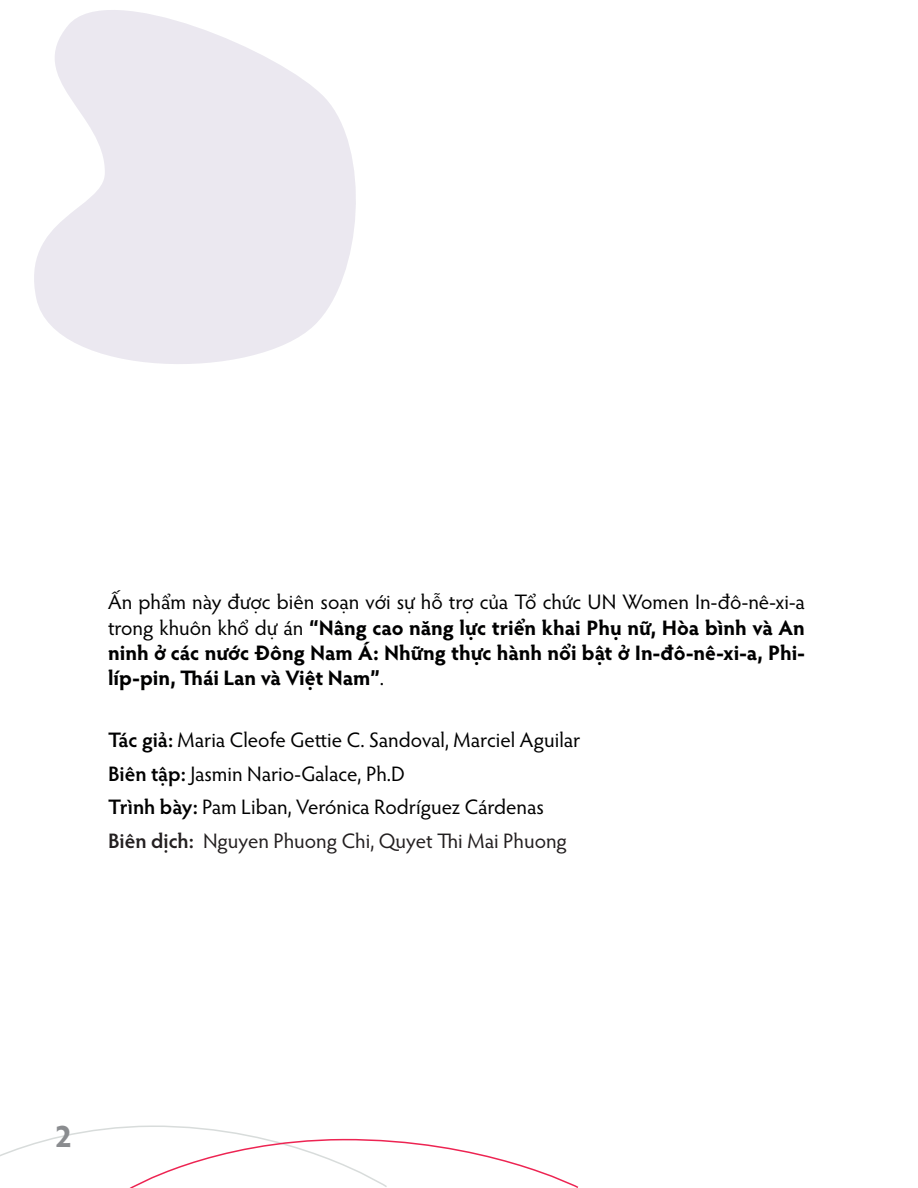
<style>
.page{position:relative;width:918px;height:1188px;background:#fff}
.page>*{position:absolute;margin:0;border:0;box-sizing:border-box;transform-origin:0 0}
.t1{font:700 31.5px "Hypatia Sans Pro";color:#8a8c8f}
.t2{font:700 21px/25.2px "Hypatia Sans Pro";color:#000001;text-align:justify}
.t3{font:21px "Hypatia Sans Pro";letter-spacing:-.005em;color:#000001}
.t4{font:21px "Hypatia Sans Pro";color:#231f20}
.s1{font-weight:400}
.s2{font-weight:600}
</style>
<div class="page">
<svg style="left:34px;top:10px;width:322px;height:354px;fill:#ebe8f0"></svg>
<svg style="left:0;top:1125px;width:579px;height:63px"></svg>
<p class="t2" style="left:108px;top:589px;width:699px"><span class="s1">Ấn phẩm này được biên soạn với sự hỗ trợ của Tổ chức UN Women In-đô-nê-xi-a trong khuôn khổ dự án</span> “Nâng cao năng lực triển khai Phụ nữ, Hòa bình và An ninh ở các nước Đông Nam Á: Những thực hành nổi bật ở In-đô-nê-xi-a, Phi&shy;líp-pin, Thái Lan và Việt Nam”<span class="s1">.</span></p>
<p class="t3" style="left:108px;top:726px;width:474px"><span class="s2">Tác giả:</span> Maria Cleofe Gettie C. Sandoval, Marciel Aguilar</p>
<p class="t3" style="left:108px;top:759px;width:298px"><span class="s2">Biên tập:</span> Jasmin Nario-Galace, Ph.D</p>
<p class="t3" style="left:108px;top:793px;width:437px"><span class="s2">Trình bày:</span> Pam Liban, Verónica Rodríguez Cárdenas</p>
<p class="t4" style="left:108px;top:827px;width:461px"><span class="s2">Biên dịch:</span> Nguyen Phuong Chi, Quyet Thi Mai Phuong</p>
<h1 class="t1" style="left:55px;top:1113px;width:19px">2</h1>
</div>
